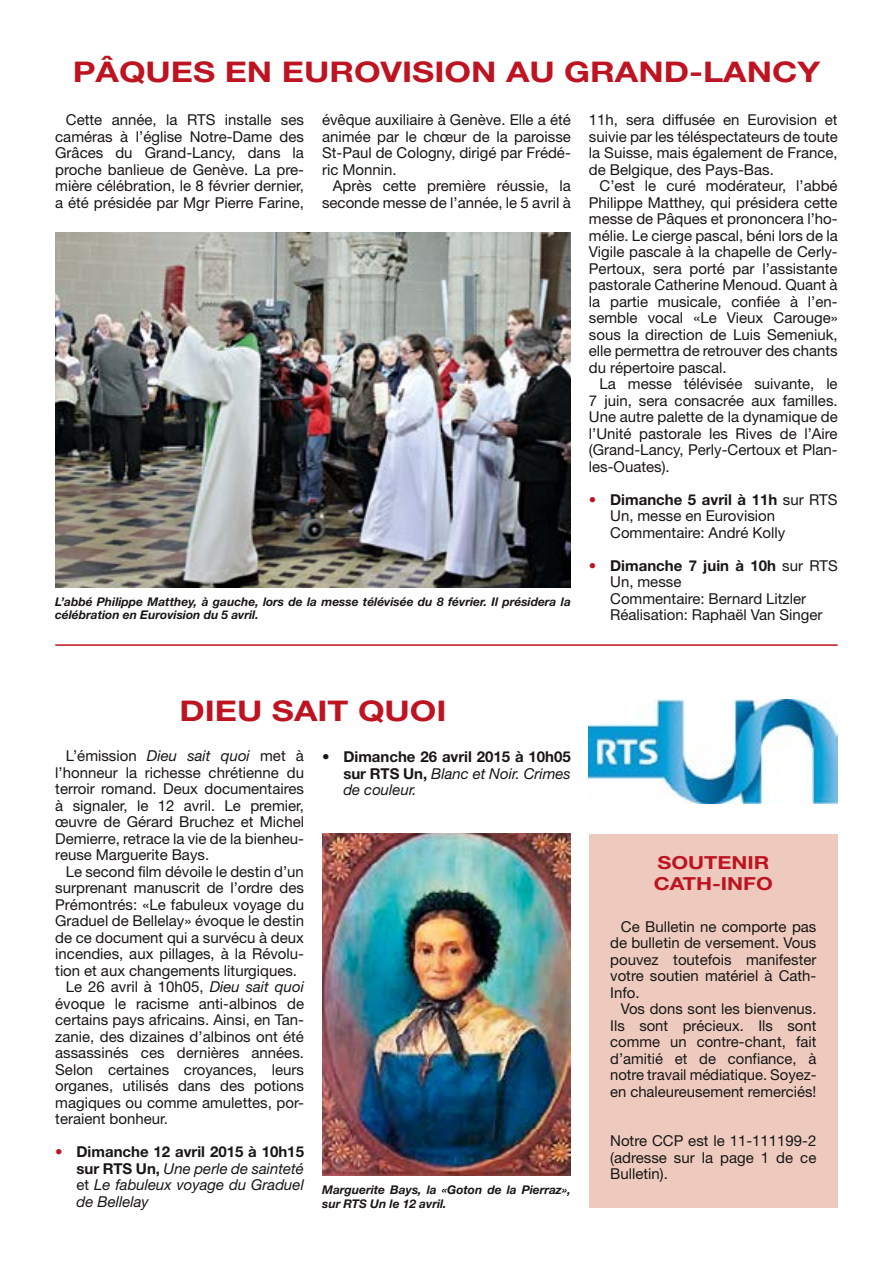
<style>
.page{position:relative;width:893px;height:1263px;background:#fff}
.page>*{position:absolute;margin:0;border:0;box-sizing:border-box;transform-origin:0 0}
.t1{font:700 28.5px "Helvetica Neue";color:#be1321;scale:1.2 1}
.t2{font:700 18px/21px "Helvetica Neue";color:#be1321;scale:1.2 1}
.t3{font:15px/16.5px "Helvetica Neue";color:#181716;text-align:justify}
.t4{font:italic 15px/16.5px "Helvetica Neue";color:#181716;text-align:justify}
.t5{font:700 15px/16.5px "Helvetica Neue";color:#181716;text-align:justify}
.t6{font:italic 700 12px/13.5px "Helvetica Neue";color:#181716}
.s1{color:#be1321}
.s2{font-weight:700}
.s3{font-style:italic}
.s4{font-style:normal;color:#be1321}
.s5{font-weight:700;font-style:normal}
.s6{font-style:normal}
.s7{font-weight:400}
.s8{font-weight:400;font-style:italic}
</style>
<div class="page">
<div style="left:589px;top:834px;width:249px;height:374px;background:#eecabe"></div>
<img style="left:322px;top:834px;width:249px;height:341px">
<img style="left:55px;top:233px;width:516px;height:355px">
<img style="left:589px;top:700px;width:249px;height:103px">
<hr style="left:55px;top:644px;width:783px;height:2px;background:#be1321">
<h1 class="t1" style="left:73px;top:54px;width:624px">PÂQUES EN EUROVISION AU GRAND-LANCY</h1>
<p class="t3" style="left:55px;top:111px;width:250px;text-indent:11px">Cette année, la RTS installe ses caméras à l’église Notre-Dame des Grâces du Grand-Lancy, dans la proche banlieue de Genève. La pre&shy;mière célébration, le 8 février dernier, a été présidée par Mgr Pierre Farine,</p>
<p class="t3" style="left:322px;top:111px;width:250px">évêque auxiliaire à Genève. Elle a été animée par le chœur de la paroisse St-Paul de Cologny, dirigé par Frédé&shy;ric Monnin.</p>
<p class="t3" style="left:589px;top:111px;width:250px">11h, sera diffusée en Eurovision et suivie par les téléspectateurs de toute la Suisse, mais également de France, de Belgique, des Pays-Bas.</p>
<p class="t3" style="left:589px;top:177px;width:250px;text-indent:11px">C’est le curé modérateur, l’abbé Philippe Matthey, qui présidera cette messe de Pâques et prononcera l’ho&shy;mélie. Le cierge pascal, béni lors de la Vigile pascale à la chapelle de Cerly-Pertoux, sera porté par l’assistante pastorale Catherine Menoud. Quant à la partie musicale, confiée à l’en&shy;semble vocal «Le Vieux Carouge» sous la direction de Luis Semeniuk, elle permettra de retrouver des chants du répertoire pascal.</p>
<p class="t3" style="left:589px;top:375px;width:250px;text-indent:11px">La messe télévisée suivante, le 7 juin, sera consacrée aux familles.<br>Une autre palette de la dynamique de l’Unité pastorale les Rives de l’Aire (Grand-Lancy, Perly-Certoux et Plan&shy;les-Ouates).</p>
<p class="t3" style="left:610px;top:491px;width:229px;text-align:left;text-indent:-21px"><span class="s1">•</span> <span class="s2">Dimanche 5 avril à 11h</span> sur RTS<br>Un, messe en Eurovision<br>Commentaire: André Kolly</p>
<p class="t3" style="left:610px;top:557px;width:229px;text-align:left;text-indent:-21px"><span class="s1">•</span> <span class="s2">Dimanche 7 juin à 10h</span> sur RTS<br>Un, messe<br>Commentaire: Bernard Litzler<br>Réalisation: Raphaël Van Singer</p>
<p class="t3" style="left:322px;top:177px;width:250px;text-align:right">Après cette première réussie, la seconde messe de l’année, le 5 avril à</p>
<p class="t6" style="left:55px;top:594px;width:517px">L’abbé Philippe Matthey, à gauche, lors de la messe télévisée du 8 février. Il présidera la célébration en Eurovision du 5 avril.</p>
<h1 class="t1" style="left:179px;top:693px;width:224px">DIEU SAIT QUOI</h1>
<p class="t3" style="left:55px;top:748px;width:250px;text-indent:11px">L’émission <span class="s3">Dieu sait quoi</span> met à l’honneur la richesse chrétienne du terroir romand. Deux documentaires à signaler, le 12 avril. Le premier, œuvre de Gérard Bruchez et Michel Demierre, retrace la vie de la bienheu&shy;reuse Marguerite Bays.</p>
<p class="t3" style="left:66px;top:863px;width:239px">Le second film dévoile le destin d’un</p>
<p class="t3" style="left:55px;top:880px;width:250px">surprenant manuscrit de l’ordre des</p>
<p class="t3" style="left:55px;top:896px;width:250px">Prémontrés: «Le fabuleux voyage du</p>
<p class="t3" style="left:55px;top:913px;width:250px">Graduel de Bellelay» évoque le destin</p>
<p class="t3" style="left:55px;top:929px;width:250px">de ce document qui a survécu à deux</p>
<p class="t3" style="left:55px;top:946px;width:250px">incendies, aux pillages, à la Révolu-</p>
<p class="t3" style="left:55px;top:962px;width:243px">tion et aux changements liturgiques.</p>
<p class="t3" style="left:66px;top:979px;width:240px">Le 26 avril à 10h05, <span class="s3">Dieu sait quoi</span></p>
<p class="t3" style="left:55px;top:995px;width:250px">évoque le racisme anti-albinos de</p>
<p class="t3" style="left:55px;top:1012px;width:250px">certains pays africains. Ainsi, en Tan-</p>
<p class="t3" style="left:55px;top:1028px;width:250px">zanie, des dizaines d’albinos ont été</p>
<p class="t3" style="left:55px;top:1045px;width:250px">assassinés ces dernières années.</p>
<p class="t3" style="left:55px;top:1061px;width:250px">Selon certaines croyances, leurs</p>
<p class="t3" style="left:55px;top:1078px;width:250px">organes, utilisés dans des potions</p>
<p class="t3" style="left:55px;top:1094px;width:250px">magiques ou comme amulettes, por-</p>
<p class="t3" style="left:55px;top:1111px;width:114px">teraient bonheur.</p>
<p class="t4" style="left:77px;top:1144px;width:229px;text-indent:-21px"><span class="s4">•</span> <span class="s5">Dimanche 12 avril 2015 à 10h15 sur RTS Un,</span> Une perle de sainteté <span class="s6">et</span> Le fabuleux voyage du Graduel de Bellelay</p>
<p class="t5" style="left:343px;top:748px;width:229px;text-indent:-21px"><span class="s7">•</span> Dimanche 26 avril 2015 à 10h05 sur RTS Un, <span class="s8">Blanc et Noir. Crimes de couleur.</span></p>
<p class="t6" style="left:322px;top:1183px;width:250px">Marguerite Bays, la «Goton de la Pierraz», sur RTS Un le 12 avril.</p>
<p class="t2" style="left:654px;top:852px;width:101px">SOUTENIR<br>CATH-INFO</p>
<p class="t3" style="left:610px;top:918px;width:208px;text-indent:11px">Ce Bulletin ne comporte pas de bulletin de versement. Vous pouvez toutefois manifester votre soutien matériel à Cath-Info.</p>
<p class="t3" style="left:610px;top:1000px;width:208px;text-indent:11px">Vos dons sont les bienvenus.<br>Ils sont précieux. Ils sont comme un contre-chant, fait d’amitié et de confiance, à notre travail médiatique. Soyez&shy;en chaleureusement remerciés!</p>
<p class="t3" style="left:610px;top:1132px;width:208px">Notre CCP est le 11-111199-2 (adresse sur la page 1 de ce Bulletin).</p>
</div>
